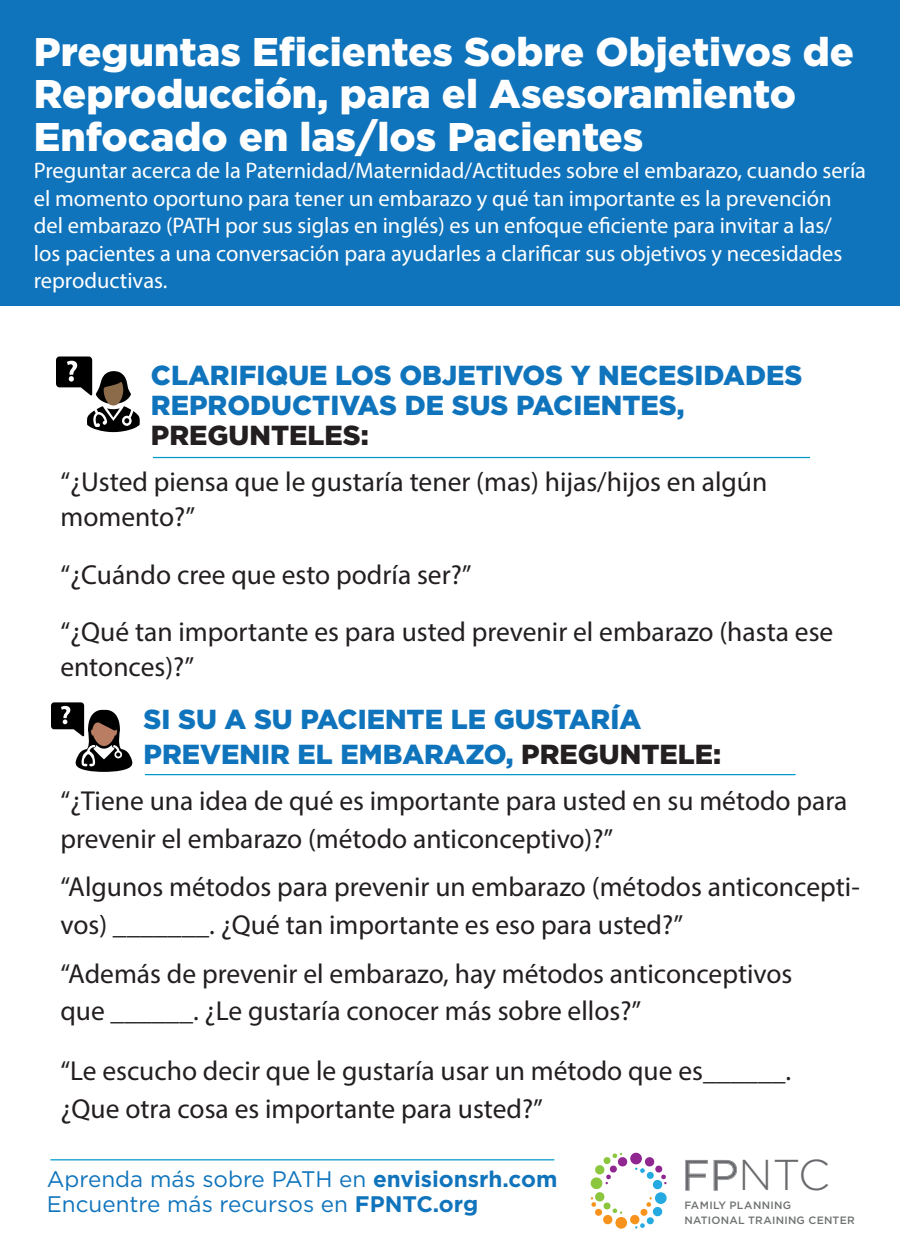
<style>
.page{position:relative;width:900px;height:1260px;background:#fff}
.page>*{position:absolute;margin:0;border:0;box-sizing:border-box;transform-origin:0 0}
.t1{font:300 43.25px "Gotham";color:#696a6d}
.t2{font:900 40px/42.5px "Gotham";color:#fff}
.Paragraph_Style_1{font:27.5px/37.5px "Myriad Pro";color:#231f20}
.t3{font:900 27.5px/30px "Gotham";color:#1074bc}
.t4{font:22.5px/27.5px "Myriad Pro";color:#fff}
.t5{font:22.5px "Gotham";color:#1074bc}
.t6{font:500 10.75px/15.2px "Gotham";letter-spacing:.02em;color:#707272}
.s1{color:#231f20}
.s2{font-weight:700}
.s3{font-weight:400}
</style>
<div class="page">
<svg style="left:685px;top:1160px;width:52px;height:31px"></svg>
<svg style="left:591px;top:1153px;width:76px;height:76px"></svg>
<div style="left:0;top:0;width:900px;height:306px;background:#1074bc"></div>
<svg style="left:56px;top:357px;width:84px;height:75px"></svg>
<svg style="left:51px;top:702px;width:81px;height:70px"></svg>
<hr style="left:145px;top:774px;width:651px;height:1px;background:#09c">
<hr style="left:153px;top:457px;width:657px;height:1px;background:#09c">
<hr style="left:50px;top:1159px;width:504px;height:1px;background:#09c">
<p class="t2" style="left:34px;top:30px;width:822px">Preguntas Eficientes Sobre Objetivos de<br>Reproducción, para el Asesoramiento<br>Enfocado en las/los Pacientes</p>
<p class="t4" style="left:34px;top:157px;width:834px">Preguntar acerca de la Paternidad/Maternidad/Actitudes sobre el embarazo, cuando sería el momento oportuno para tener un embarazo y qué tan importante es la prevención del embarazo (PATH por sus siglas en inglés) es un enfoque eficiente para invitar a las/<br>los pacientes a una conversación para ayudarles a clarificar sus objetivos y necesidades reproductivas.</p>
<p class="t3" style="left:151px;top:360px;width:653px">CLARIFIQUE LOS OBJETIVOS Y NECESIDADES<br>REPRODUCTIVAS DE SUS PACIENTES,<br><span class="s1">PREGUNTELES:</span></p>
<p class="Paragraph_Style_1" style="left:60px;top:464px;width:708px;line-height:35px">“¿Usted piensa que le gustaría tener (mas) hijas/hijos en algún momento?”</p>
<p class="Paragraph_Style_1" style="left:60px;top:555px;width:413px">“¿Cuándo cree que esto podría ser?”</p>
<p class="Paragraph_Style_1" style="left:60px;top:614px;width:774px;line-height:35px">“¿Qué tan importante es para usted prevenir el embarazo (hasta ese entonces)?”</p>
<p class="t3" style="left:144px;top:701px;width:579px;line-height:35px">SI SU A SU PACIENTE LE GUSTARÍA<br>PREVENIR EL EMBARAZO, <span class="s1">PREGUNTELE:</span></p>
<p class="Paragraph_Style_1" style="left:60px;top:782px;width:789px">“¿Tiene una idea de qué es importante para usted en su método para prevenir el embarazo (método anticonceptivo)?”</p>
<p class="Paragraph_Style_1" style="left:60px;top:868px;width:801px">“Algunos métodos para prevenir un embarazo (métodos anticoncepti&shy;vos) _______. ¿Qué tan importante es eso para usted?”</p>
<p class="Paragraph_Style_1" style="left:60px;top:954px;width:734px">“Además de prevenir el embarazo, hay métodos anticonceptivos que ______. ¿Le gustaría conocer más sobre ellos?”</p>
<p class="Paragraph_Style_1" style="left:60px;top:1052px;width:732px">“Le escucho decir que le gustaría usar un método que es______. ¿Que otra cosa es importante para usted?”</p>
<p class="t5" style="left:47px;top:1165px;width:512px">Aprenda más sobre PATH en <span class="s2">envisionsrh.com</span></p>
<p class="t5" style="left:47px;top:1190px;width:433px">Encuentre más recursos en <span class="s2">FPNTC.org</span></p>
<p class="t1" style="left:681px;top:1148px;width:150px"><span class="s3">FP</span>NTC</p>
<p class="t6" style="left:685px;top:1197px;width:172px">FAMILY PLANNING<br>NATIONAL TRAINING CENTER</p>
</div>
